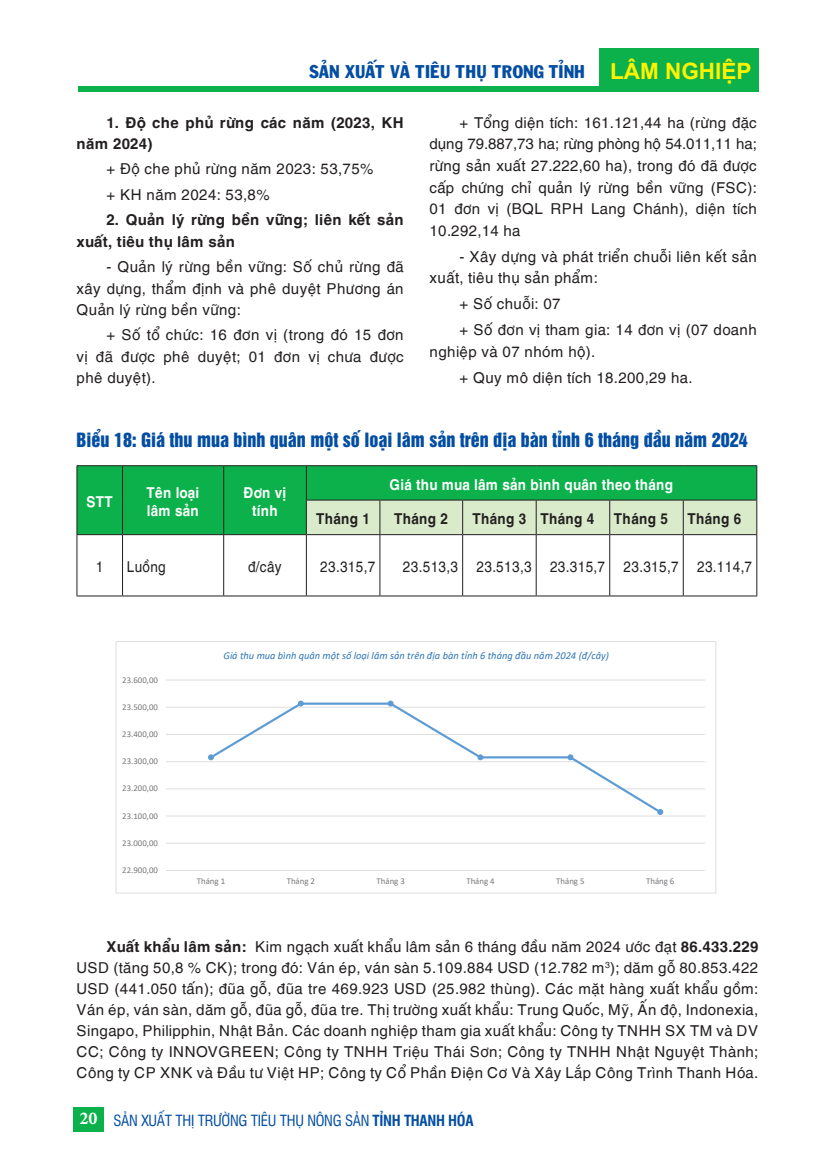
<style>
.page{position:relative;width:821px;height:1174px;background:#fff}
.page>*{position:absolute;margin:0;border:0;box-sizing:border-box;transform-origin:0 0}
.t1{font:18px "UTM Helvet Ins";color:#034ea2}
.t2{font:18px "SVN Franko";color:#034ea2}
.t3{font:15px/21.6px "SVN Helves";color:#231f20}
.t4{font:15px/21.3px "SVN Helvesbold";color:#231f20}
.t5{font:15px "SVN Helves";color:#231f20;scale:.9 1}
.t6{font:15px/18px "SVN Helvesbold";color:#fff;scale:.9 1}
.t7{font:15px "UTM Swiss Condensed";letter-spacing:-.02em;color:#034ea2}
.t8{font:15px "SVN Helvesbold";color:#231f20;scale:.9 1}
.t9{font:italic 10.5px "Calibri";color:#2f76b6}
.t10{font:8.85px "Calibri";color:#77787b}
.t11{font:8.7px "Calibri";color:#77787b}
.s1{font-family:"SVN Arial 2 bold";font-size:22.5px;color:#fff200}
.s2{font-family:"SVN Helvesbold"}
.s3{font-family:"Minion Pro";font-weight:700;font-size:18px;color:#fff}
.s4{font-weight:700}
</style>
<div class="page">
<div style="left:73px;top:1107px;width:31px;height:24px;background:#0cb14b"></div>
<div style="left:78px;top:86px;width:680px;height:6px;background:#0cb14b"></div>
<div style="left:599px;top:48px;width:159px;height:43px;background:#0cb14b"></div>
<div style="left:78px;top:466px;width:678px;height:68px;background:#0cb14b"></div>
<div style="left:307px;top:501px;width:449px;height:33px;background:#d9ebcb"></div>
<hr style="left:77px;top:465px;width:45px;height:1px;background:#231f20">
<hr style="left:122px;top:465px;width:102px;height:1px;background:#231f20">
<hr style="left:224px;top:465px;width:82px;height:1px;background:#231f20">
<hr style="left:306px;top:465px;width:74px;height:1px;background:#231f20">
<hr style="left:380px;top:465px;width:82px;height:1px;background:#231f20">
<hr style="left:462px;top:465px;width:74px;height:1px;background:#231f20">
<hr style="left:536px;top:465px;width:73px;height:1px;background:#231f20">
<hr style="left:609px;top:465px;width:74px;height:1px;background:#231f20">
<hr style="left:683px;top:465px;width:74px;height:1px;background:#231f20">
<hr style="left:306px;top:500px;width:74px;height:1px;background:#231f20">
<hr style="left:380px;top:500px;width:82px;height:1px;background:#231f20">
<hr style="left:462px;top:500px;width:74px;height:1px;background:#231f20">
<hr style="left:536px;top:500px;width:73px;height:1px;background:#231f20">
<hr style="left:609px;top:500px;width:74px;height:1px;background:#231f20">
<hr style="left:683px;top:500px;width:74px;height:1px;background:#231f20">
<hr style="left:77px;top:534px;width:45px;height:1px;background:#231f20">
<hr style="left:122px;top:534px;width:102px;height:1px;background:#231f20">
<hr style="left:224px;top:534px;width:82px;height:1px;background:#231f20">
<hr style="left:306px;top:534px;width:74px;height:1px;background:#231f20">
<hr style="left:380px;top:534px;width:82px;height:1px;background:#231f20">
<hr style="left:462px;top:534px;width:74px;height:1px;background:#231f20">
<hr style="left:536px;top:534px;width:73px;height:1px;background:#231f20">
<hr style="left:609px;top:534px;width:74px;height:1px;background:#231f20">
<hr style="left:683px;top:534px;width:74px;height:1px;background:#231f20">
<hr style="left:77px;top:595px;width:45px;height:1px;background:#231f20">
<hr style="left:122px;top:595px;width:102px;height:1px;background:#231f20">
<hr style="left:224px;top:595px;width:82px;height:1px;background:#231f20">
<hr style="left:306px;top:595px;width:74px;height:1px;background:#231f20">
<hr style="left:380px;top:595px;width:82px;height:1px;background:#231f20">
<hr style="left:462px;top:595px;width:74px;height:1px;background:#231f20">
<hr style="left:536px;top:595px;width:73px;height:1px;background:#231f20">
<hr style="left:609px;top:595px;width:74px;height:1px;background:#231f20">
<hr style="left:683px;top:595px;width:74px;height:1px;background:#231f20">
<hr style="left:77px;top:466px;width:1px;height:34px;background:#231f20">
<hr style="left:77px;top:500px;width:1px;height:34px;background:#231f20">
<hr style="left:77px;top:535px;width:1px;height:60px;background:#231f20">
<hr style="left:122px;top:466px;width:1px;height:34px;background:#231f20">
<hr style="left:223px;top:466px;width:1px;height:34px;background:#231f20">
<hr style="left:306px;top:466px;width:1px;height:34px;background:#231f20">
<hr style="left:756px;top:466px;width:1px;height:34px;background:#231f20">
<hr style="left:122px;top:500px;width:1px;height:34px;background:#231f20">
<hr style="left:223px;top:500px;width:1px;height:34px;background:#231f20">
<hr style="left:306px;top:500px;width:1px;height:34px;background:#231f20">
<hr style="left:379px;top:500px;width:1px;height:34px;background:#231f20">
<hr style="left:462px;top:500px;width:1px;height:34px;background:#231f20">
<hr style="left:536px;top:500px;width:1px;height:34px;background:#231f20">
<hr style="left:609px;top:500px;width:1px;height:34px;background:#231f20">
<hr style="left:683px;top:500px;width:1px;height:34px;background:#231f20">
<hr style="left:756px;top:500px;width:1px;height:34px;background:#231f20">
<hr style="left:122px;top:535px;width:1px;height:60px;background:#231f20">
<hr style="left:223px;top:535px;width:1px;height:60px;background:#231f20">
<hr style="left:306px;top:535px;width:1px;height:60px;background:#231f20">
<hr style="left:379px;top:535px;width:1px;height:60px;background:#231f20">
<hr style="left:462px;top:535px;width:1px;height:60px;background:#231f20">
<hr style="left:536px;top:535px;width:1px;height:60px;background:#231f20">
<hr style="left:609px;top:535px;width:1px;height:60px;background:#231f20">
<hr style="left:683px;top:535px;width:1px;height:60px;background:#231f20">
<hr style="left:756px;top:535px;width:1px;height:60px;background:#231f20">
<hr style="left:166px;top:843px;width:539px;height:1px;background:#dddedf">
<hr style="left:166px;top:815px;width:539px;height:1px;background:#dddedf">
<hr style="left:166px;top:788px;width:539px;height:1px;background:#dddedf">
<hr style="left:166px;top:761px;width:539px;height:1px;background:#dddedf">
<hr style="left:166px;top:734px;width:539px;height:1px;background:#dddedf">
<hr style="left:166px;top:707px;width:539px;height:1px;background:#dddedf">
<hr style="left:166px;top:679px;width:539px;height:1px;background:#dddedf">
<hr style="left:166px;top:870px;width:539px;height:1px;background:#dddedf">
<svg style="left:208px;top:701px;width:455px;height:111px"></svg>
<svg style="left:208px;top:754px;width:6px;height:6px"></svg>
<svg style="left:298px;top:700px;width:5px;height:6px"></svg>
<svg style="left:388px;top:700px;width:5px;height:6px"></svg>
<svg style="left:477px;top:754px;width:6px;height:6px"></svg>
<svg style="left:567px;top:754px;width:6px;height:6px"></svg>
<svg style="left:657px;top:809px;width:6px;height:6px"></svg>
<div style="left:116px;top:641px;width:600px;height:252px;border:1px solid #dddedf"></div>
<p class="t2" style="left:309px;top:58px;width:443px">SẢN XUẤT VÀ TIÊU THỤ TRONG TỈNH <span class="s1">LÂM NGHIỆP</span></p>
<p class="t4" style="left:77px;top:110px;width:329px;text-indent:30px">1. Độ che phủ rừng các năm (2023, KH năm 2024)</p>
<p class="t3" style="left:106px;top:155px;width:269px;line-height:25.5px">+ Độ che phủ rừng năm 2023: 53,75% + KH năm 2024: 53,8%</p>
<p class="t4" style="left:77px;top:208px;width:329px;text-indent:30px">2. Quản lý rừng bền vững; liên kết sản xuất, tiêu thụ lâm sản</p>
<p class="t3" style="left:77px;top:255px;width:329px;text-align:justify;text-indent:30px">- Quản lý rừng bền vững: Số chủ rừng đã xây dựng, thẩm định và phê duyệt Phương án Quản lý rừng bền vững:</p>
<p class="t3" style="left:77px;top:323px;width:329px;text-align:justify;text-indent:30px">+ Số tổ chức: 16 đơn vị (trong đó 15 đơn vị đã được phê duyệt; 01 đơn vị chưa được phê duyệt).</p>
<p class="t3" style="left:429px;top:110px;width:329px;text-align:justify;text-indent:30px">+ Tổng diện tích: 161.121,44 ha (rừng đặc dụng 79.887,73 ha; rừng phòng hộ 54.011,11 ha; rừng sản xuất 27.222,60 ha), trong đó đã được cấp chứng chỉ quản lý rừng bền vững (FSC):<br>01 đơn vị (BQL RPH Lang Chánh), diện tích 10.292,14 ha</p>
<p class="t3" style="left:429px;top:244px;width:329px;text-indent:30px">- Xây dựng và phát triển chuỗi liên kết sản xuất, tiêu thụ sản phẩm:</p>
<p class="t3" style="left:459px;top:289px;width:299px;line-height:26px">+ Số chuỗi: 07<br>+ Số đơn vị tham gia: 14 đơn vị (07 doanh</p>
<p class="t3" style="left:459px;top:337px;width:235px;line-height:26px;text-indent:-30px">nghiệp và 07 nhóm hộ).<br>+ Quy mô diện tích 18.200,29 ha.</p>
<p class="t1" style="left:77px;top:425px;width:672px">Biểu 18: Giá thu mua bình quân một số loại lâm sản trên địa bàn tỉnh 6 tháng đầu năm 2024</p>
<p class="t6" style="left:86px;top:491px;width:31px">STT</p>
<p class="t6" style="left:147px;top:482px;width:60px">Tên loại lâm sản</p>
<p class="t6" style="left:244px;top:482px;width:49px;text-align:center">Đơn vị tính</p>
<p class="t6" style="left:389px;top:474px;width:317px">Giá thu mua lâm sản bình quân theo tháng</p>
<p class="t8" style="left:316px;top:507px;width:62px">Tháng 1</p>
<p class="t8" style="left:394px;top:507px;width:62px">Tháng 2</p>
<p class="t8" style="left:472px;top:507px;width:137px">Tháng 3 Tháng 4</p>
<p class="t8" style="left:614px;top:507px;width:62px">Tháng 5</p>
<p class="t8" style="left:687px;top:507px;width:62px">Tháng 6</p>
<p class="t5" style="left:96px;top:555px;width:10px">1</p>
<p class="t5" style="left:127px;top:555px;width:45px">Luồng</p>
<p class="t5" style="left:248px;top:555px;width:39px">đ/cây</p>
<p class="t5" style="left:320px;top:555px;width:63px">23.315,7</p>
<p class="t5" style="left:403px;top:555px;width:390px">23.513,3 23.513,3 23.315,7 23.315,7 23.114,7</p>
<p class="t11" style="left:122px;top:673px;width:37px">23.600,00</p>
<p class="t11" style="left:122px;top:701px;width:37px">23.500,00</p>
<p class="t10" style="left:122px;top:728px;width:37px">23.400,00</p>
<p class="t10" style="left:122px;top:755px;width:37px">23.300,00</p>
<p class="t11" style="left:122px;top:782px;width:37px">23.200,00</p>
<p class="t11" style="left:122px;top:809px;width:37px">23.100,00</p>
<p class="t11" style="left:122px;top:837px;width:37px">23.000,00</p>
<p class="t10" style="left:122px;top:864px;width:37px">22.900,00</p>
<p class="t9" style="left:223px;top:648px;width:387px">Giá thu mua bình quân một số loại lâm sản trên địa bàn tỉnh 6 tháng đầu năm 2024 (đ/cây)</p>
<p class="t10" style="left:197px;top:875px;width:30px">Tháng 1</p>
<p class="t10" style="left:287px;top:875px;width:30px">Tháng 2</p>
<p class="t10" style="left:376px;top:875px;width:30px">Tháng 3</p>
<p class="t10" style="left:466px;top:875px;width:30px">Tháng 4</p>
<p class="t10" style="left:556px;top:875px;width:30px">Tháng 5</p>
<p class="t10" style="left:646px;top:875px;width:30px">Tháng 6</p>
<p class="t3" style="left:77px;top:934px;width:683px;line-height:21px;text-align:justify;text-indent:30px"><span class="s2">Xuất khẩu lâm sản:</span> Kim ngạch xuất khẩu lâm sản 6 tháng đầu năm 2024 ước đạt <span class="s2">86.433.229<br></span>USD (tăng 50,8 % CK); trong đó: Ván ép, ván sàn 5.109.884 USD (12.782 m<sup>3</sup>); dăm gỗ 80.853.422<br>USD (441.050 tấn); đũa gỗ, đũa tre 469.923 USD (25.982 thùng). Các mặt hàng xuất khẩu gồm:<br>Ván ép, ván sàn, dăm gỗ, đũa gỗ, đũa tre. Thị trường xuất khẩu: Trung Quốc, Mỹ, Ấn độ, Indonexia, Singapo, Philipphin, Nhật Bản. Các doanh nghiệp tham gia xuất khẩu: Công ty TNHH SX TM và DV CC; Công ty INNOVGREEN; Công ty TNHH Triệu Thái Sơn; Công ty TNHH Nhật Nguyệt Thành; Công ty CP XNK và Đầu tư Việt HP; Công ty Cổ Phần Điện Cơ Và Xây Lắp Công Trình Thanh Hóa.</p>
<p class="t7" style="left:79px;top:1109px;width:395px"><span class="s3">20</span> SẢN XUẤT THỊ TRƯỜNG TIÊU THỤ NÔNG SẢN <span class="s4">TỈNH THANH HÓA</span></p>
</div>
